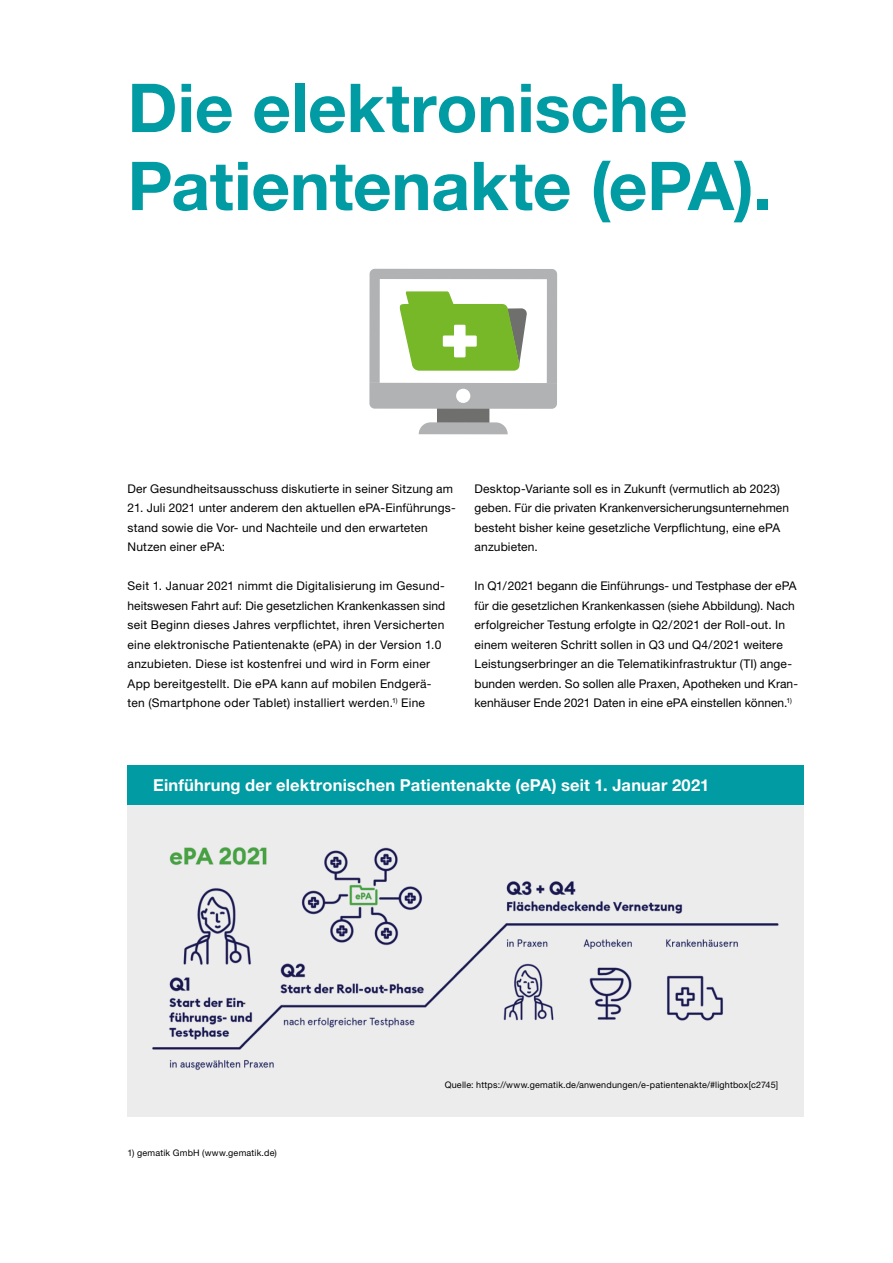
<style>
.page{position:relative;width:893px;height:1263px;background:#fff}
.page>*{position:absolute;margin:0;border:0;box-sizing:border-box;transform-origin:0 0}
.t1{font:700 67.5px/78px "Helvetica Neue LT Std";letter-spacing:-.005em;color:#009ba3}
.t2{font:700 16.5px "Helvetica Neue LT Std";letter-spacing:.01em;color:#fff}
.t3{font:12px/19.5px "Helvetica Neue LT Std";letter-spacing:.015em;color:#000}
.t4{font:9px "Helvetica Neue LT Std";letter-spacing:.02em;color:#000}
</style>
<div class="page">
<div style="left:128px;top:766px;width:676px;height:351px;background:#ececed"></div>
<div style="left:128px;top:766px;width:676px;height:39px;background:#009ba3"></div>
<img style="left:152px;top:847px;width:627px;height:223px">
<div style="left:437px;top:407px;width:52px;height:17px;background:#6f6f6e"></div>
<svg style="left:419px;top:422px;width:89px;height:12px"></svg>
<svg style="left:369px;top:269px;width:188px;height:140px"></svg>
<h1 class="t1" style="left:128px;top:67px;width:646px">Die elektronische<br>Patientenakte (ePA).</h1>
<p class="t3" style="left:128px;top:479px;width:327px">Der Gesundheitsausschuss diskutierte in seiner Sitzung am</p>
<p class="t3" style="left:128px;top:498px;width:330px">21. Juli 2021 unter anderem den aktuellen ePA-Einführungs&shy;stand sowie die Vor- und Nachteile und den erwarteten<br>Nutzen einer ePA:</p>
<p class="t3" style="left:128px;top:576px;width:319px">Seit 1. Januar 2021 nimmt die Digitalisierung im Gesund&shy;heitswesen Fahrt auf: Die gesetzlichen Krankenkassen sind seit Beginn dieses Jahres verpflichtet, ihren Versicherten eine elektronische Patientenakte (ePA) in der Version 1.0 anzubieten. Diese ist kostenfrei und wird in Form einer App bereitgestellt. Die ePA kann auf mobilen Endgerä&shy;ten (Smartphone oder Tablet) installiert werden.<sup>1)</sup> Eine</p>
<p class="t3" style="left:475px;top:479px;width:316px">Desktop-Variante soll es in Zukunft (vermutlich ab 2023) geben. Für die privaten Krankenversicherungsunternehmen besteht bisher keine gesetzliche Verpflichtung, eine ePA anzubieten.</p>
<p class="t3" style="left:475px;top:576px;width:325px">In Q1/2021 begann die Einführungs- und Testphase der ePA für die gesetzlichen Krankenkassen (siehe Abbildung). Nach erfolgreicher Testung erfolgte in Q2/2021 der Roll-out. In einem weiteren Schritt sollen in Q3 und Q4/2021 weitere Leistungserbringer an die Telematikinfrastruktur (TI) ange‑ bunden werden. So sollen alle Praxen, Apotheken und Kran&shy;kenhäuser Ende 2021 Daten in eine ePA einstellen können.<sup>1)</sup></p>
<h2 class="t2" style="left:153px;top:775px;width:558px">Einführung der elektronischen Patientenakte (ePA) seit 1. Januar 2021</h2>
<p class="t4" style="left:128px;top:1147px;width:151px">1) gematik GmbH (www.gematik.de)</p>
<p class="t4" style="left:445px;top:1079px;width:335px">Quelle: https://www.gematik.de/anwendungen/e-patientenakte/#lightbox[c2745]</p>
</div>
